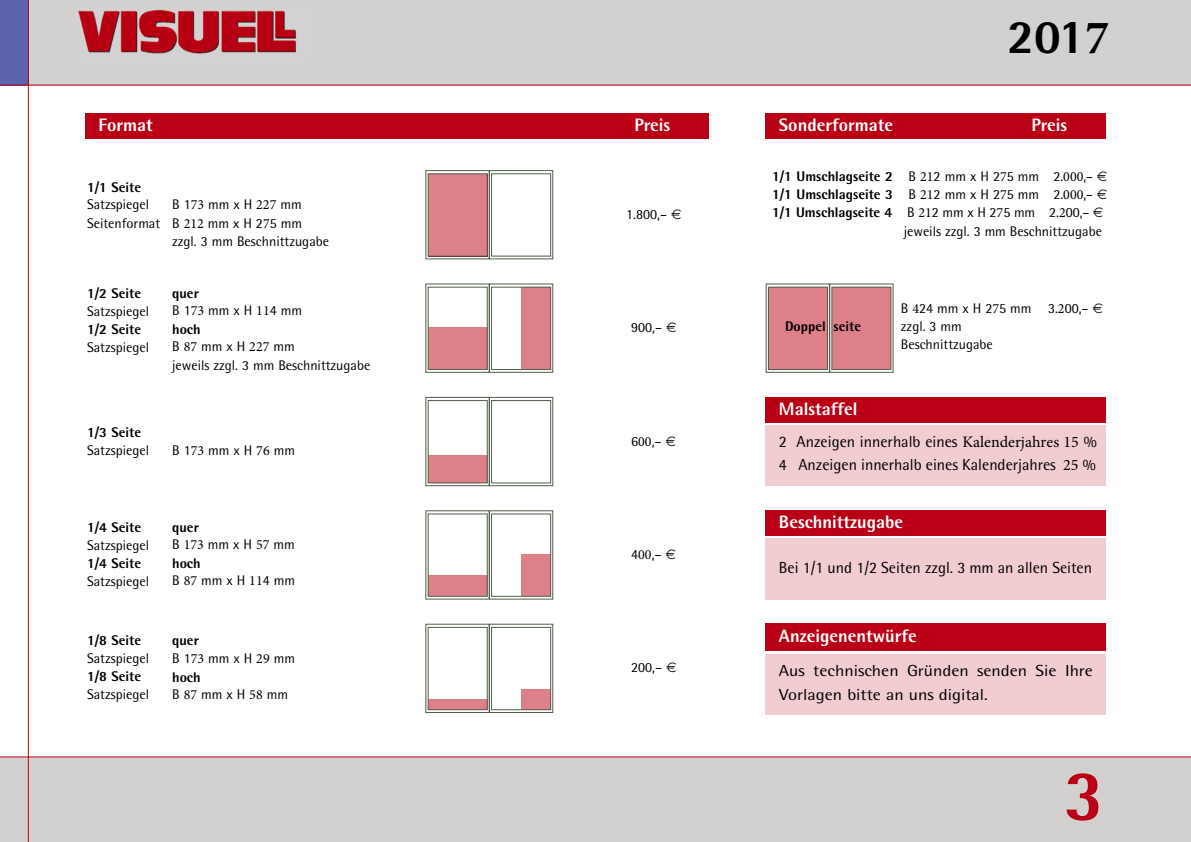
<style>
.page{position:relative;width:1191px;height:842px;background:#fff}
.page>*{position:absolute;margin:0;border:0;box-sizing:border-box;transform-origin:0 0}
.t1{font:800 72px "AT Rotis Semi Sans";color:#ba0014}
.t2{font:800 48px "AT Rotis Semi Sans";color:#000}
.t3{font:800 18px "AT Rotis Semi Sans";color:#fff}
.t4{font:16px/23.4px "AT Rotis Semi Sans";color:#000}
.t5{font:16px/24px "AT Rotis Semi Sans";color:#000;scale:1.12 1}
.t6{font:14px/17.2px "AT Rotis Semi Sans";color:#000}
.t7{font:800 14px/17.8px "AT Rotis Semi Sans";color:#000;text-align:justify}
.s1{font-family:"Minion Pro";font-weight:700}
.s2{font-family:"Minion Pro"}
.s3{font-weight:800}
.s4{font-weight:400}
.s5{font-family:"Minion Pro";font-weight:400}
</style>
<div class="page">
<div style="left:85px;top:113px;width:624px;height:26px;background:#ba0014"></div>
<div style="left:521px;top:689px;width:30px;height:21px;background:#dd808a"></div>
<div style="left:521px;top:555px;width:29px;height:41px;background:#dd808a"></div>
<div style="left:428px;top:699px;width:59px;height:11px;background:#dd808a"></div>
<div style="left:428px;top:575px;width:59px;height:21px;background:#dd808a"></div>
<div style="left:520px;top:287px;width:30px;height:82px;background:#dd808a"></div>
<div style="left:428px;top:455px;width:59px;height:28px;background:#dd808a"></div>
<div style="left:428px;top:328px;width:59px;height:41px;background:#dd808a"></div>
<div style="left:0;top:0;width:1191px;height:85px;background:#d3d1d0"></div>
<div style="left:0;top:0;width:28px;height:85px;background:#5b62ae"></div>
<div style="left:0;top:757px;width:1191px;height:85px;background:#d3d1d0"></div>
<hr style="left:28px;top:0;width:1px;height:842px;background:#ba0014">
<hr style="left:0;top:85px;width:1191px;height:1px;background:#ba0014">
<hr style="left:0;top:756px;width:1191px;height:1px;background:#ba0014">
<div style="left:425px;top:170px;width:64px;height:89px;border:1px solid #505f4a"></div>
<div style="left:489px;top:170px;width:64px;height:89px;border:1px solid #505f4a"></div>
<div style="left:428px;top:174px;width:59px;height:82px;background:#dd808a"></div>
<div style="left:428px;top:173px;width:59px;height:83px;border:1px solid #505f4a"></div>
<div style="left:491px;top:173px;width:60px;height:83px;border:1px solid #505f4a"></div>
<div style="left:765px;top:113px;width:341px;height:26px;background:#ba0014"></div>
<div style="left:425px;top:283px;width:64px;height:90px;border:1px solid #505f4a"></div>
<div style="left:489px;top:283px;width:64px;height:90px;border:1px solid #505f4a"></div>
<div style="left:428px;top:287px;width:59px;height:83px;border:1px solid #505f4a"></div>
<div style="left:491px;top:287px;width:60px;height:83px;border:1px solid #505f4a"></div>
<div style="left:425px;top:397px;width:64px;height:89px;border:1px solid #505f4a"></div>
<div style="left:489px;top:397px;width:64px;height:89px;border:1px solid #505f4a"></div>
<div style="left:428px;top:400px;width:59px;height:83px;border:1px solid #505f4a"></div>
<div style="left:491px;top:400px;width:60px;height:83px;border:1px solid #505f4a"></div>
<div style="left:425px;top:510px;width:64px;height:90px;border:1px solid #505f4a"></div>
<div style="left:489px;top:510px;width:64px;height:90px;border:1px solid #505f4a"></div>
<div style="left:491px;top:514px;width:60px;height:83px;border:1px solid #505f4a"></div>
<div style="left:425px;top:624px;width:64px;height:89px;border:1px solid #505f4a"></div>
<div style="left:489px;top:624px;width:64px;height:89px;border:1px solid #505f4a"></div>
<div style="left:428px;top:627px;width:59px;height:83px;border:1px solid #505f4a"></div>
<div style="left:491px;top:627px;width:60px;height:83px;border:1px solid #505f4a"></div>
<div style="left:765px;top:397px;width:341px;height:25px;background:#ba0014"></div>
<div style="left:765px;top:425px;width:341px;height:61px;background:#f1ccd0"></div>
<div style="left:765px;top:510px;width:341px;height:26px;background:#ba0014"></div>
<div style="left:765px;top:539px;width:341px;height:61px;background:#f1ccd0"></div>
<div style="left:765px;top:624px;width:341px;height:27px;background:#ba0014"></div>
<div style="left:765px;top:654px;width:341px;height:60px;background:#f1ccd0"></div>
<div style="left:829px;top:283px;width:64px;height:90px;border:1px solid #505f4a"></div>
<div style="left:768px;top:287px;width:59px;height:82px;background:#dd808a"></div>
<div style="left:768px;top:287px;width:60px;height:83px;border:1px solid #505f4a"></div>
<div style="left:832px;top:287px;width:58px;height:82px;background:#dd808a"></div>
<div style="left:831px;top:287px;width:60px;height:83px;border:1px solid #505f4a"></div>
<img style="left:78px;top:9px;width:218px;height:45px">
<h2 class="t2" style="left:1007px;top:20px;width:103px">201<span class="s1">7</span></h2>
<p class="t3" style="left:779px;top:119px;width:116px">Sonderformate</p>
<p class="t3" style="left:98px;top:119px;width:56px">Format</p>
<p class="t3" style="left:634px;top:119px;width:37px">Preis</p>
<p class="t3" style="left:1031px;top:119px;width:37px">Preis</p>
<p class="t7" style="left:87px;top:179px;width:56px">1/1 Seite</p>
<p class="t6" style="left:87px;top:197px;width:64px">Satzspiegel</p>
<p class="t6" style="left:87px;top:197px;width:216px;line-height:18.4px;text-align:right">B 1<span class="s2">73</span> mm x H <span class="s2">227</span> mm<br>Seitenformat B <span class="s2">212</span> mm x H 2<span class="s2">7</span>5 mm</p>
<p class="t7" style="left:87px;top:285px;width:56px">1/2 Seite</p>
<p class="t6" style="left:87px;top:304px;width:64px">Satzspiegel</p>
<p class="t7" style="left:87px;top:321px;width:56px">1/2 Seite</p>
<p class="t6" style="left:87px;top:340px;width:64px">Satzspiegel</p>
<p class="t7" style="left:87px;top:424px;width:56px">1/3 Seite</p>
<p class="t6" style="left:87px;top:443px;width:64px">Satzspiegel</p>
<p class="t6" style="left:172px;top:234px;width:158px">zzgl. 3 mm Beschnittzugabe</p>
<p class="t6" style="left:172px;top:286px;width:131px"><span class="s3">quer<br></span>B 1<span class="s2">73</span> mm x H <span class="s2">11</span>4 mm</p>
<p class="t6" style="left:172px;top:322px;width:124px"><span class="s3">hoch<br></span>B <span class="s2">87</span> mm x H <span class="s2">227</span> mm</p>
<p class="t6" style="left:172px;top:358px;width:200px">jeweils zzgl. 3 mm Beschnittzugabe</p>
<p class="t6" style="left:172px;top:443px;width:124px">B 1<span class="s2">73</span> mm x H <span class="s2">76</span> mm</p>
<p class="t7" style="left:87px;top:520px;width:56px">1/4 Seite</p>
<p class="t6" style="left:87px;top:538px;width:64px">Satzspiegel</p>
<p class="t7" style="left:87px;top:556px;width:56px">1/4 Seite</p>
<p class="t6" style="left:87px;top:574px;width:64px">Satzspiegel</p>
<p class="t7" style="left:87px;top:633px;width:56px">1/8 Seite</p>
<p class="t6" style="left:87px;top:651px;width:64px">Satzspiegel</p>
<p class="t7" style="left:87px;top:669px;width:56px">1/8 Seite</p>
<p class="t6" style="left:87px;top:687px;width:64px">Satzspiegel</p>
<p class="t6" style="left:172px;top:520px;width:124px"><span class="s3">quer<br></span>B <span class="s2">173</span> mm x H <span class="s2">57</span> mm</p>
<p class="t6" style="left:172px;top:556px;width:124px"><span class="s3">hoch<br></span>B <span class="s2">87</span> mm x H <span class="s2">11</span>4 mm</p>
<p class="t6" style="left:172px;top:633px;width:124px"><span class="s3">quer<br></span>B 1<span class="s2">73</span> mm x H <span class="s2">29</span> mm</p>
<p class="t6" style="left:172px;top:670px;width:117px"><span class="s3">hoch<br></span>B <span class="s2">87</span> mm x H <span class="s2">58</span> mm</p>
<p class="t6" style="left:626px;top:207px;width:42px">1.800,–</p>
<p class="t6" style="left:631px;top:320px;width:32px">900,–</p>
<p class="t6" style="left:631px;top:434px;width:32px">6<span class="s2">00</span>,–</p>
<p class="t6" style="left:631px;top:547px;width:32px">4<span class="s2">00</span>,–</p>
<p class="t6" style="left:631px;top:660px;width:32px">200,–</p>
<p class="t7" style="left:772px;top:169px;width:323px">1/1 Umschlagseite 2 <span class="s4">B</span> <span class="s5">21</span><span class="s4">2 mm x H 2</span><span class="s5">7</span><span class="s4">5 mm 2.</span><span class="s5">000</span><span class="s4">,– </span>1/1 Umschlagseite 3 <span class="s4">B</span> <span class="s5">21</span><span class="s4">2 mm x H 2</span><span class="s5">7</span><span class="s4">5 mm 2.</span><span class="s5">000</span><span class="s4">,– </span>1/1 Umschlagseite 4 <span class="s4">B</span> <span class="s5">21</span><span class="s4">2 mm x H 2</span><span class="s5">7</span><span class="s4">5 mm 2.</span><span class="s5">2</span><span class="s4">00,–</span></p>
<p class="t6" style="left:903px;top:224px;width:200px">jeweils zzgl. 3 mm Beschnittzugabe</p>
<p class="t7" style="left:785px;top:319px;width:78px">Doppel seite</p>
<p class="t6" style="left:901px;top:301px;width:189px;line-height:18px">B <span class="s2">4</span>24 mm x H 2<span class="s2">7</span>5 mm 3.<span class="s2">2</span>00,– zzgl. 3 mm<br>Beschnittzugabe</p>
<p class="t3" style="left:779px;top:402px;width:80px">Malstaffel</p>
<p class="t4" style="left:779px;top:431px;width:319px">2 Anzeigen innerhalb eines <span class="s2">Kalenderjahres 15</span> %<br>4 Anzeigen innerhalb eines Kalenderjahres <span class="s2">25</span> %</p>
<p class="t3" style="left:779px;top:515px;width:126px">Beschnittzugabe</p>
<p class="t4" style="left:779px;top:558px;width:315px">Bei 1/1 und 1/2 Seiten zzgl. 3 mm an allen Seiten</p>
<p class="t3" style="left:779px;top:629px;width:139px">Anzeigenentwürfe</p>
<p class="t5" style="left:779px;top:660px;width:282px">Aus technischen Gründen senden Sie Ihre<br>Vorlagen bitte an uns digital.</p>
<h1 class="t1" style="left:1063px;top:770px;width:42px">3</h1>
</div>
